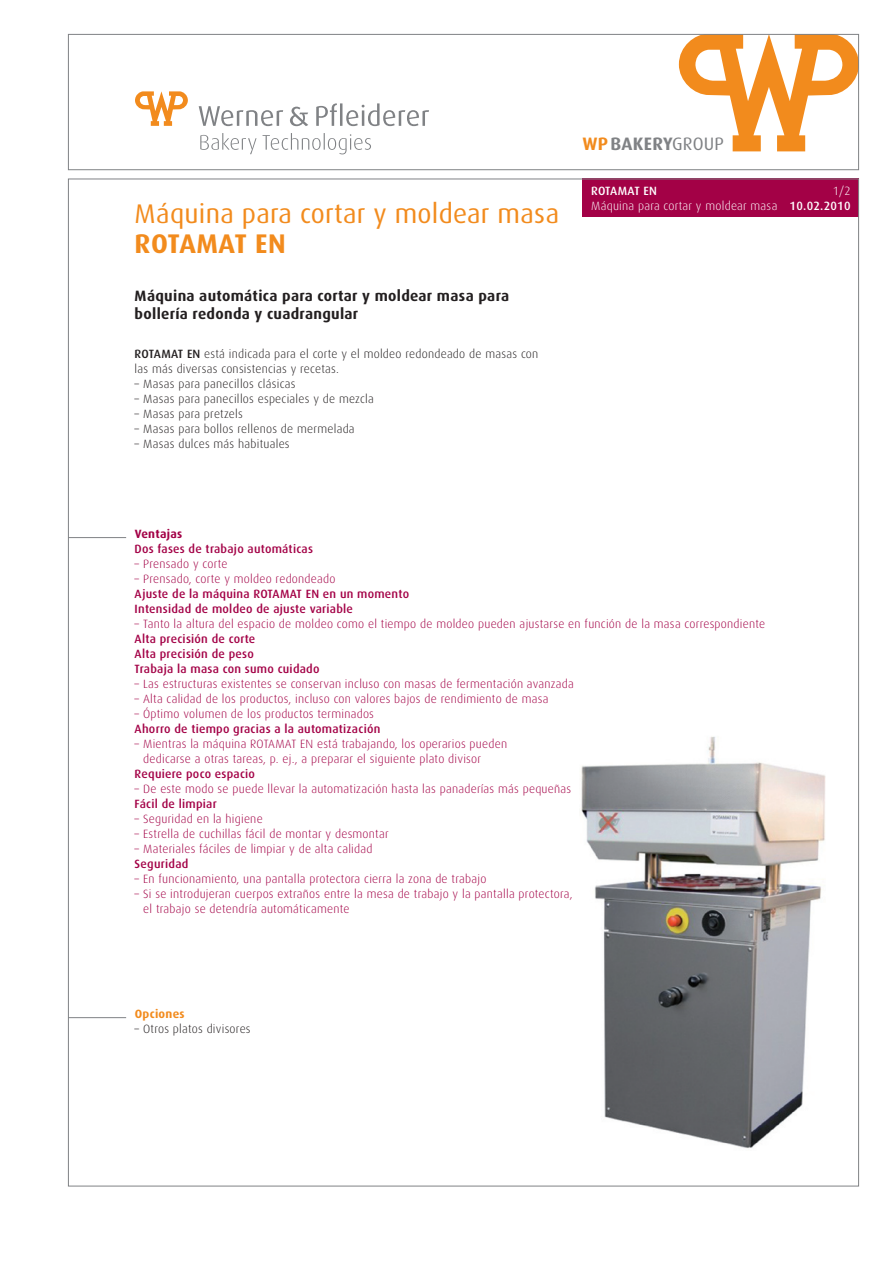
<style>
.page{position:relative;width:893px;height:1263px;background:#fff}
.page>*{position:absolute;margin:0;border:0;box-sizing:border-box;transform-origin:0 0}
.t1{font:27px "Dax Pro";letter-spacing:.01em;color:#f28b1d}
.t2{font:700 27px "Dax Pro";letter-spacing:.015em;color:#f28b1d}
.t3{font:700 18px "Dax Pro";letter-spacing:.015em;color:#808285}
.t4{font:700 15px/18px "Dax Pro";letter-spacing:.02em;color:#231f20}
.t5{font:300 12px/15px "Dax Pro";letter-spacing:.02em;color:#a30146}
.t6{font:300 12px/15px "Dax Pro";letter-spacing:.02em;color:#231f20}
.t7{font:500 12px/15px "Dax Pro";letter-spacing:.02em;color:#a30146}
.t8{font:300 12px/15px "Dax Pro";letter-spacing:.02em;color:#fff;text-align:right}
.t9{font:500 12px "Dax Pro";letter-spacing:.015em;color:#fff}
.t10{font:700 12px "Dax Pro";letter-spacing:.02em;color:#a30146}
.t11{font:700 12px "Dax Pro";letter-spacing:.02em;color:#f28b1d}
.s1{font-weight:500}
.s2{color:#f28b1d}
.s3{font-weight:400}
</style>
<div class="page">
<div style="left:583px;top:179px;width:276px;height:38px;background:#a30146"></div>
<hr style="left:68px;top:537px;width:58px;height:1px;background:#808285">
<hr style="left:68px;top:1017px;width:58px;height:1px;background:#808285">
<img style="left:581px;top:736px;width:245px;height:413px">
<svg style="left:679px;top:36px;width:178px;height:115px"></svg>
<svg style="left:135px;top:91px;width:53px;height:35px"></svg>
<svg style="left:199px;top:103px;width:230px;height:23px"></svg>
<svg style="left:200px;top:133px;width:171px;height:21px"></svg>
<div style="left:68px;top:34px;width:791px;height:136px;border:1px solid #808285"></div>
<h1 class="t1" style="left:135px;top:196px;width:426px">Máquina para cortar y moldear masa</h1>
<h1 class="t2" style="left:135px;top:226px;width:153px">ROTAMAT EN</h1>
<p class="t4" style="left:135px;top:286px;width:376px">Máquina automática para cortar y moldear masa para bollería redonda y cuadrangular</p>
<p class="t6" style="left:135px;top:346px;width:405px"><span class="s1">ROTAMAT EN</span> está indicada para el corte y el moldeo redondeado de masas con las más diversas consistencias y recetas.</p>
<p class="t6" style="left:135px;top:376px;width:162px">– Masas para panecillos clásicas</p>
<p class="t6" style="left:135px;top:391px;width:241px">– Masas para panecillos especiales y de mezcla</p>
<p class="t6" style="left:135px;top:406px;width:110px">– Masas para pretzels</p>
<p class="t6" style="left:135px;top:421px;width:222px">– Masas para bollos rellenos de mermelada</p>
<p class="t6" style="left:135px;top:436px;width:156px">– Masas dulces más habituales</p>
<h2 class="t3" style="left:582px;top:133px;width:143px"><span class="s2">WP</span>BAKERY<span class="s3">GROUP</span></h2>
<p class="t8" style="left:591px;top:183px;width:261px">1/2<br>Máquina para cortar y moldear masa <span class="s1">10.02.2010</span></p>
<p class="t9" style="left:591px;top:183px;width:67px">ROTAMAT EN</p>
<p class="t10" style="left:135px;top:526px;width:49px">Ventajas</p>
<p class="t7" style="left:135px;top:540px;width:180px">Dos fases de trabajo automáticas</p>
<p class="t5" style="left:135px;top:556px;width:94px">– Prensado y corte</p>
<p class="t5" style="left:135px;top:571px;width:202px">– Prensado, corte y moldeo redondeado</p>
<p class="t7" style="left:135px;top:585px;width:276px">Ajuste de la máquina ROTAMAT EN en un momento<br>Intensidad de moldeo de ajuste variable</p>
<p class="t5" style="left:135px;top:616px;width:632px">– Tanto la altura del espacio de moldeo como el tiempo de moldeo pueden ajustarse en función de la masa correspondiente</p>
<p class="t7" style="left:135px;top:630px;width:186px">Alta precisión de corte<br>Alta precisión de peso<br>Trabaja la masa con sumo cuidado</p>
<p class="t5" style="left:135px;top:676px;width:441px">– Las estructuras existentes se conservan incluso con masas de fermentación avanzada</p>
<p class="t5" style="left:135px;top:691px;width:415px">– Alta calidad de los productos, incluso con valores bajos de rendimiento de masa</p>
<p class="t5" style="left:135px;top:706px;width:241px">– Óptimo volumen de los productos terminados</p>
<p class="t7" style="left:135px;top:720px;width:247px">Ahorro de tiempo gracias a la automatización</p>
<p class="t5" style="left:143px;top:736px;width:366px;text-indent:-9px">– Mientras la máquina ROTAMAT EN está trabajando, los operarios pueden dedicarse a otras tareas, p. ej., a preparar el siguiente plato divisor</p>
<p class="t7" style="left:135px;top:765px;width:122px">Requiere poco espacio</p>
<p class="t5" style="left:135px;top:781px;width:438px">– De este modo se puede llevar la automatización hasta las panaderías más pequeñas</p>
<p class="t7" style="left:135px;top:795px;width:84px">Fácil de limpiar</p>
<p class="t5" style="left:135px;top:811px;width:130px">– Seguridad en la higiene</p>
<p class="t5" style="left:135px;top:826px;width:256px">– Estrella de cuchillas fácil de montar y desmontar</p>
<p class="t5" style="left:135px;top:841px;width:239px">– Materiales fáciles de limpiar y de alta calidad</p>
<p class="t7" style="left:135px;top:855px;width:55px">Seguridad</p>
<p class="t5" style="left:135px;top:871px;width:353px">– En funcionamiento, una pantalla protectora cierra la zona de trabajo</p>
<p class="t5" style="left:143px;top:886px;width:431px;text-indent:-9px">– Si se introdujeran cuerpos extraños entre la mesa de trabajo y la pantalla protectora, el trabajo se detendría automáticamente</p>
<p class="t11" style="left:135px;top:1006px;width:51px">Opciones</p>
<p class="t6" style="left:135px;top:1021px;width:118px">– Otros platos divisores</p>
</div>
